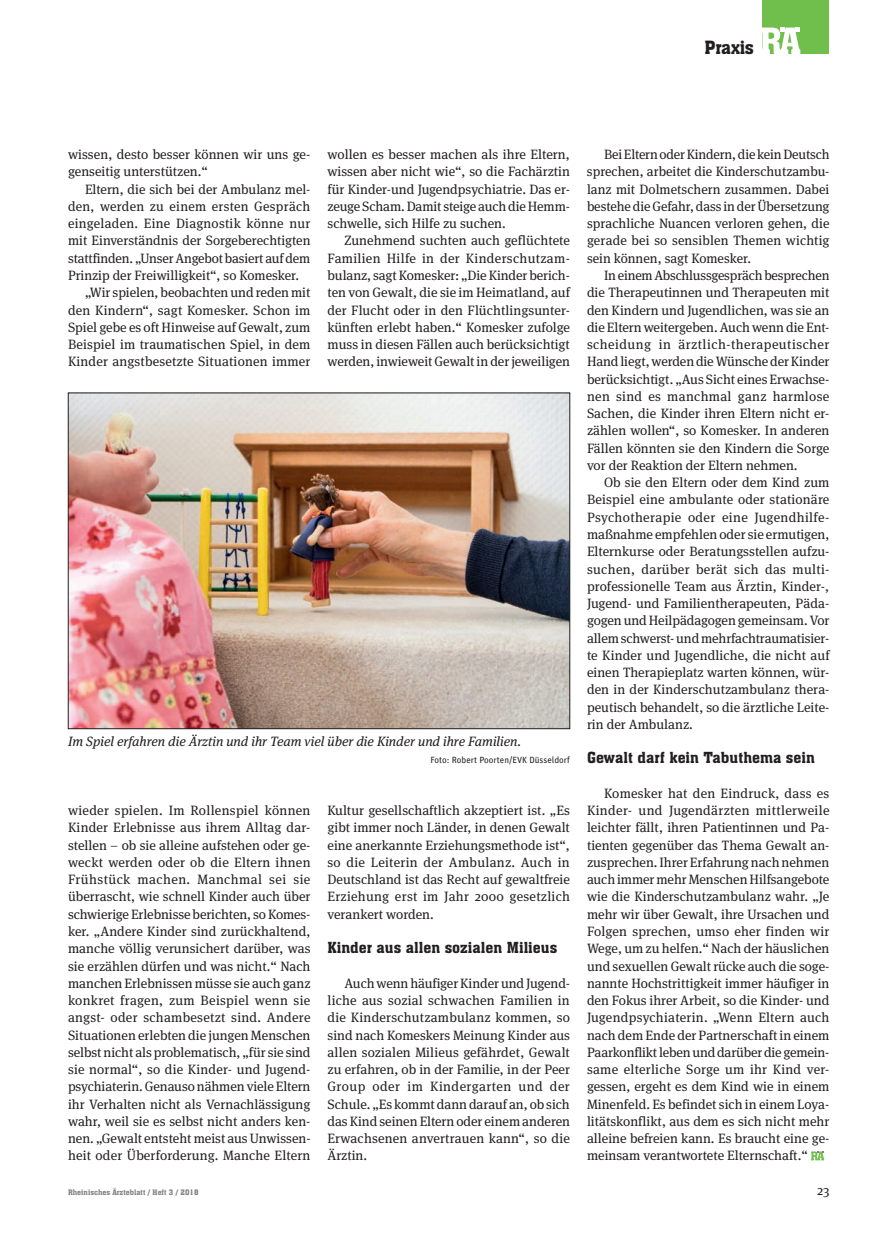
<style>
.page{position:relative;width:872px;height:1234px;background:#fff}
.page>*{position:absolute;margin:0;border:0;box-sizing:border-box;transform-origin:0 0}
.t1{font:18px "Aachen BT";letter-spacing:-.015em;color:#231f20}
.t2{font:15px "Aachen BT";color:#231f20}
.t3{font:13.5px/17.2px "Meta Serif OT";color:#231f20}
.t4{font:italic 13.5px "Meta Serif OT";color:#231f20}
.t5{font:13.5px "Meta Serif OT";letter-spacing:.02em;color:#231f20}
.t6{font:9px "Unit";color:#231f20}
.t7{font:7.5px "Aachen BT";color:#808285}
</style>
<div class="page">
<div style="left:762px;top:0;width:67px;height:54px;background:#70bf4c"></div>
<svg style="left:762px;top:28px;width:38px;height:26px"></svg>
<svg style="left:811px;top:1151px;width:13px;height:9px"></svg>
<img style="left:70px;top:394px;width:498px;height:332px">
<h1 class="t1" style="left:704px;top:36px;width:51px">Praxis</h1>
<p class="t3" style="left:68px;top:146px;width:244px">wissen, desto besser können wir uns ge&shy;genseitig unterstützen.“</p>
<p class="t3" style="left:85px;top:180px;width:227px">Eltern, die sich bei der Ambulanz mel-</p>
<p class="t5" style="left:68px;top:198px;width:244px">den, werden zu einem ersten Gespräch</p>
<p class="t5" style="left:68px;top:215px;width:244px">eingeladen. Eine Diagnostik könne nur</p>
<p class="t3" style="left:68px;top:232px;width:244px">mit Einverständnis der Sorgeberechtigten</p>
<p class="t3" style="left:68px;top:249px;width:244px">stattfinden. „Unser Angebot basiert auf dem</p>
<p class="t3" style="left:68px;top:266px;width:232px">Prinzip der Freiwilligkeit“, so Komesker.</p>
<p class="t3" style="left:85px;top:284px;width:227px">„Wir spielen, beobachten und reden mit</p>
<p class="t3" style="left:68px;top:301px;width:244px">den Kindern“, sagt Komesker. Schon im</p>
<p class="t3" style="left:68px;top:318px;width:244px">Spiel gebe es oft Hinweise auf Gewalt, zum</p>
<p class="t3" style="left:68px;top:335px;width:244px">Beispiel im traumatischen Spiel, in dem</p>
<p class="t3" style="left:68px;top:353px;width:244px">Kinder angstbesetzte Situationen immer</p>
<p class="t3" style="left:327px;top:146px;width:244px;text-align:justify">wollen es besser machen als ihre Eltern, wissen aber nicht wie“, so die Fachärztin für Kinder-und Jugendpsychiatrie. Das er&shy;zeuge Scham. Damit steige auch die Hemm&shy;schwelle, sich Hilfe zu suchen.</p>
<p class="t3" style="left:327px;top:232px;width:244px;text-indent:17px">Zunehmend suchten auch geflüchtete Familien Hilfe in der Kinderschutzam&shy;bulanz, sagt Komesker: „Die Kinder berich&shy;ten von Gewalt, die sie im Heimatland, auf der Flucht oder in den Flüchtlingsunter&shy;künften erlebt haben.“ Komesker zufolge muss in diesen Fällen auch berücksichtigt werden, inwieweit Gewalt in der jeweiligen</p>
<p class="t4" style="left:68px;top:732px;width:454px">Im Spiel erfahren die Ärztin und ihr Team viel über die Kinder und ihre Familien.</p>
<p class="t6" style="left:430px;top:754px;width:141px">Foto: Robert Poorten/EVK Düsseldorf</p>
<p class="t3" style="left:68px;top:801px;width:244px">wieder spielen. Im Rollenspiel können Kinder Erlebnisse aus ihrem Alltag dar&shy;stellen – ob sie alleine aufstehen oder ge&shy;weckt werden oder ob die Eltern ihnen Frühstück machen. Manchmal sei sie überrascht, wie schnell Kinder auch über schwierige Erlebnisse berichten, so Komes&shy;ker. „Andere Kinder sind zurückhaltend, manche völlig verunsichert darüber, was sie erzählen dürfen und was nicht.“ Nach manchen Erlebnissen müsse sie auch ganz konkret fragen, zum Beispiel wenn sie angst- oder schambesetzt sind. Andere Situationen erlebten die jungen Menschen selbst nicht als problematisch, „für sie sind sie normal“, so die Kinder- und Jugend&shy;psychiaterin. Genauso nähmen viele Eltern ihr Verhalten nicht als Vernachlässigung wahr, weil sie es selbst nicht anders ken&shy;nen. „Gewalt entsteht meist aus Unwissen&shy;heit oder Überforderung. Manche Eltern</p>
<p class="t3" style="left:327px;top:801px;width:244px;text-align:justify">Kultur gesellschaftlich akzeptiert ist. „Es gibt immer noch Länder, in denen Gewalt eine anerkannte Erziehungsmethode ist“, so die Leiterin der Ambulanz. Auch in Deutschland ist das Recht auf gewaltfreie Erziehung erst im Jahr 2000 gesetzlich verankert worden.</p>
<p class="t2" style="left:327px;top:938px;width:231px">Kinder aus allen sozialen Milieus</p>
<p class="t3" style="left:327px;top:974px;width:244px;text-align:justify;text-indent:17px">Auch wenn häufiger Kinder und Jugend&shy;liche aus sozial schwachen Familien in die Kinderschutzambulanz kommen, so sind nach Komeskers Meinung Kinder aus allen sozialen Milieus gefährdet, Gewalt zu erfahren, ob in der Familie, in der Peer Group oder im Kindergarten und der Schule. „Es kommt dann darauf an, ob sich das Kind seinen Eltern oder einem anderen Erwachsenen anvertrauen kann“, so die Ärztin.</p>
<p class="t3" style="left:587px;top:146px;width:244px;text-align:justify;text-indent:17px">Bei Eltern oder Kindern, die kein Deutsch sprechen, arbeitet die Kinderschutzambu&shy;lanz mit Dolmetschern zusammen. Dabei bestehe die Gefahr, dass in der Übersetzung sprachliche Nuancen verloren gehen, die gerade bei so sensiblen Themen wichtig sein können, sagt Komesker.</p>
<p class="t3" style="left:587px;top:266px;width:244px;text-align:justify;text-indent:17px">In einem Abschlussgespräch besprechen die Therapeutinnen und Therapeuten mit den Kindern und Jugendlichen, was sie an die Eltern weitergeben. Auch wenn die Ent&shy;scheidung in ärztlich-therapeutischer Hand liegt, werden die Wünsche der Kinder berücksichtigt. „Aus Sicht eines Erwachse&shy;nen sind es manchmal ganz harmlose Sachen, die Kinder ihren Eltern nicht er&shy;zählen wollen“, so Komesker. In anderen Fällen könnten sie den Kindern die Sorge vor der Reaktion der Eltern nehmen.</p>
<p class="t3" style="left:587px;top:473px;width:244px;text-indent:17px">Ob sie den Eltern oder dem Kind zum Beispiel eine ambulante oder stationäre Psychotherapie oder eine Jugendhilfe&shy;maßnahme empfehlen oder sie ermutigen, Elternkurse oder Beratungsstellen aufzu&shy;suchen, darüber berät sich das multi&shy;professionelle Team aus Ärztin, Kinder-, Jugend- und Familientherapeuten, Päda&shy;gogen und Heilpädagogen gemeinsam. Vor allem schwerst- und mehrfachtraumatisier&shy;te Kinder und Jugendliche, die nicht auf einen Therapieplatz warten können, wür&shy;den in der Kinderschutzambulanz thera&shy;peutisch behandelt, so die ärztliche Leite&shy;rin der Ambulanz.</p>
<p class="t2" style="left:587px;top:748px;width:229px">Gewalt darf kein Tabuthema sein</p>
<p class="t3" style="left:587px;top:784px;width:244px;text-indent:17px">Komesker hat den Eindruck, dass es Kinder- und Jugendärzten mittlerweile leichter fällt, ihren Patientinnen und Pa&shy;tienten gegenüber das Thema Gewalt an&shy;zusprechen. Ihrer Erfahrung nach nehmen auch immer mehr Menschen Hilfsangebote wie die Kinderschutzambulanz wahr. „Je mehr wir über Gewalt, ihre Ursachen und Folgen sprechen, umso eher finden wir Wege, um zu helfen.“ Nach der häuslichen und sexuellen Gewalt rücke auch die soge&shy;nannte Hochstrittigkeit immer häufiger in den Fokus ihrer Arbeit, so die Kinder- und Jugendpsychiaterin. „Wenn Eltern auch nach dem Ende der Partnerschaft in einem Paarkonflikt leben und darüber die gemein&shy;same elterliche Sorge um ihr Kind ver&shy;gessen, ergeht es dem Kind wie in einem Minenfeld. Es befindet sich in einem Loya&shy;litätskonflikt, aus dem es sich nicht mehr alleine befreien kann. Es braucht eine ge&shy;meinsam verantwortete Elternschaft.“</p>
<p class="t7" style="left:68px;top:1187px;width:132px">Rheinisches Ärzteblatt / Heft 3 / 2018</p>
<p class="t3" style="left:817px;top:1181px;width:14px">23</p>
</div>
